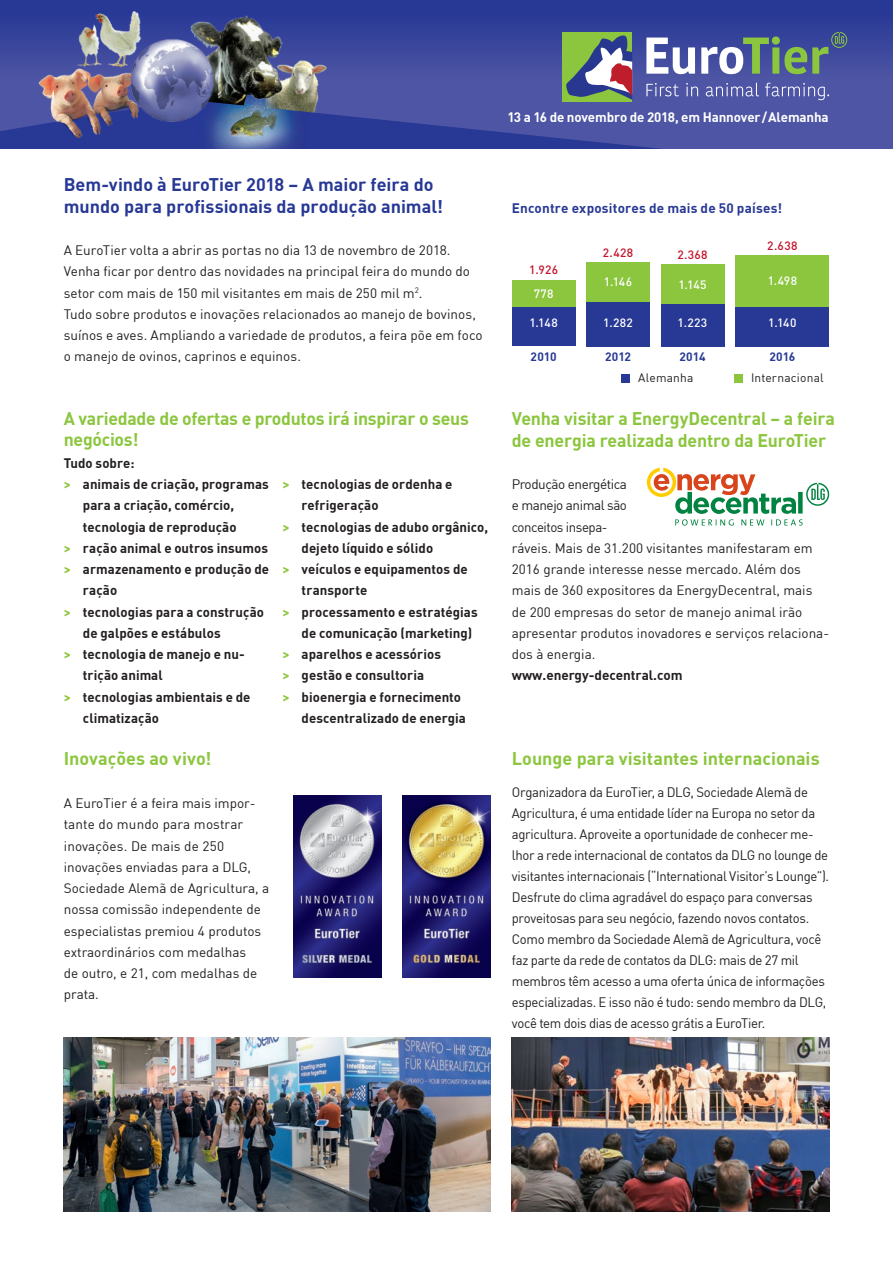
<style>
.page{position:relative;width:893px;height:1263px;background:#fff}
.page>*{position:absolute;margin:0;border:0;box-sizing:border-box;transform-origin:0 0}
.t1{font:700 18px/21.3px "DIN";letter-spacing:-.01em;color:#8bc63e}
.t2{font:700 18px/21.3px "DIN";color:#273895}
.t3{font:13.5px/21.3px "DIN";letter-spacing:-.005em;color:#231f20}
.t4{font:13.5px/21px "DIN";letter-spacing:-.025em;color:#231f20}
.t5{font:700 13.5px "DIN";letter-spacing:.005em;color:#231f20}
.t6{font:700 13.5px "DIN";letter-spacing:-.01em;color:#fff}
.t7{font:700 13.5px "DIN";letter-spacing:.015em;color:#273895}
.t8{font:500 12px "DIN";letter-spacing:.025em;color:#fff}
.t9{font:12px "DIN";letter-spacing:.015em;color:#231f20}
.t10{font:500 12px "DIN";letter-spacing:.03em;color:#c31229}
.t11{font:700 12px "DIN";color:#273895}
.s1{color:#8bc63e}
</style>
<div class="page">
<div style="left:0;top:0;width:893px;height:149px;background:#273895"></div>
<svg style="left:0;top:30px;width:893px;height:119px;fill:#4e55a4"></svg>
<img style="left:71px;top:11px;width:70px;height:56px">
<img style="left:27px;top:68px;width:114px;height:81px">
<img style="left:198px;top:114px;width:111px;height:35px">
<img style="left:197px;top:15px;width:132px;height:99px">
<img style="left:118px;top:22px;width:107px;height:114px">
<div style="left:562px;top:32px;width:70px;height:70px;background:#8bc63e"></div>
<svg style="left:566px;top:35px;width:66px;height:65px"></svg>
<svg style="left:646px;top:38px;width:49px;height:36px;background:#a4a9d1"></svg>
<svg style="left:701px;top:32px;width:146px;height:42px"></svg>
<svg style="left:646px;top:83px;width:33px;height:13px"></svg>
<svg style="left:686px;top:83px;width:12px;height:13px"></svg>
<svg style="left:706px;top:83px;width:53px;height:13px"></svg>
<svg style="left:765px;top:83px;width:64px;height:17px"></svg>
<div style="left:586px;top:302px;width:64px;height:44px;background:#273895"></div>
<div style="left:586px;top:262px;width:64px;height:40px;background:#8bc63e"></div>
<div style="left:512px;top:307px;width:64px;height:39px;background:#273895"></div>
<div style="left:512px;top:280px;width:64px;height:27px;background:#8bc63e"></div>
<div style="left:736px;top:307px;width:93px;height:39px;background:#273895"></div>
<div style="left:736px;top:255px;width:93px;height:52px;background:#8bc63e"></div>
<div style="left:661px;top:304px;width:63px;height:42px;background:#273895"></div>
<div style="left:661px;top:264px;width:63px;height:40px;background:#8bc63e"></div>
<div style="left:621px;top:374px;width:9px;height:9px;background:#273895"></div>
<div style="left:734px;top:374px;width:8px;height:9px;background:#8bc63e"></div>
<img style="left:402px;top:796px;width:88px;height:182px">
<img style="left:293px;top:796px;width:88px;height:182px">
<svg style="left:647px;top:468px;width:182px;height:58px"></svg>
<img style="left:512px;top:1037px;width:317px;height:175px">
<img style="left:64px;top:1037px;width:426px;height:175px">
<h1 class="t2" style="left:64px;top:173px;width:381px">Bem-vindo à EuroTier 2018 – A maior feira do -mundo para profissionais da produção animal!</h1>
<p class="t3" style="left:64px;top:239px;width:420px">A EuroTier volta a abrir as portas no dia 13 de novembro de 2018.<br>Venha ficar por dentro das novidades na principal feira do mundo do setor com mais de 150 mil visitantes em mais de 250 mil m<sup>2</sup>.<br>Tudo sobre produtos e inovações relacionados ao manejo de bovinos, suínos e aves. Ampliando a variedade de produtos, a feira põe em foco o manejo de ovinos, caprinos e equinos.</p>
<h1 class="t1" style="left:64px;top:407px;width:407px">A variedade de ofertas e produtos irá inspirar o seus negócios!</h1>
<p class="t5" style="left:64px;top:454px;width:72px">Tudo sobre:</p>
<p class="t5" style="left:64px;top:475px;width:207px"><span class="s1">&gt;</span> animais de criação, programas</p>
<p class="t5" style="left:83px;top:497px;width:153px">para a criação, comércio,</p>
<p class="t5" style="left:83px;top:518px;width:155px">tecnologia de reprodução</p>
<p class="t5" style="left:64px;top:539px;width:206px"><span class="s1">&gt;</span> ração animal e outros insumos</p>
<p class="t5" style="left:64px;top:560px;width:207px"><span class="s1">&gt;</span> armazenamento e produção de</p>
<p class="t5" style="left:83px;top:582px;width:36px">ração</p>
<p class="t5" style="left:64px;top:603px;width:202px"><span class="s1">&gt;</span> tecnologias para a construção</p>
<p class="t5" style="left:83px;top:624px;width:139px">de galpões e estábulos</p>
<p class="t5" style="left:64px;top:645px;width:183px"><span class="s1">&gt;</span> tecnologia de manejo e nu-</p>
<p class="t5" style="left:83px;top:667px;width:81px">trição animal</p>
<p class="t5" style="left:64px;top:688px;width:188px"><span class="s1">&gt;</span> tecnologias ambientais e de</p>
<p class="t5" style="left:83px;top:709px;width:78px">climatização</p>
<p class="t5" style="left:282px;top:475px;width:171px"><span class="s1">&gt;</span> tecnologias de ordenha e</p>
<p class="t5" style="left:302px;top:497px;width:78px">refrigeração</p>
<p class="t5" style="left:282px;top:518px;width:207px"><span class="s1">&gt;</span> tecnologias de adubo orgânico,</p>
<p class="t5" style="left:302px;top:539px;width:133px">dejeto líquido e sólido</p>
<p class="t5" style="left:282px;top:560px;width:187px"><span class="s1">&gt;</span> veículos e equipamentos de</p>
<p class="t5" style="left:302px;top:582px;width:67px">transporte</p>
<p class="t5" style="left:282px;top:603px;width:197px"><span class="s1">&gt;</span> processamento e estratégias</p>
<p class="t5" style="left:302px;top:624px;width:172px">de comunicação (marketing)</p>
<p class="t5" style="left:282px;top:645px;width:160px"><span class="s1">&gt;</span> aparelhos e acessórios</p>
<p class="t5" style="left:282px;top:667px;width:143px"><span class="s1">&gt;</span> gestão e consultoria</p>
<p class="t5" style="left:282px;top:688px;width:180px"><span class="s1">&gt;</span> bioenergia e fornecimento</p>
<p class="t5" style="left:302px;top:709px;width:166px">descentralizado de energia</p>
<p class="t6" style="left:507px;top:108px;width:323px">13 a 16 de novembro de 2018, em Hannover/Alemanha</p>
<p class="t7" style="left:512px;top:199px;width:272px">Encontre expositores de mais de 50 países!</p>
<p class="t10" style="left:529px;top:262px;width:30px">1.926</p>
<p class="t8" style="left:534px;top:286px;width:21px">778</p>
<p class="t8" style="left:529px;top:315px;width:30px">1.148</p>
<p class="t11" style="left:531px;top:349px;width:28px">2010</p>
<p class="t10" style="left:603px;top:245px;width:32px">2.428</p>
<p class="t10" style="left:677px;top:247px;width:32px">2.368</p>
<p class="t10" style="left:767px;top:238px;width:32px">2.638</p>
<p class="t8" style="left:604px;top:274px;width:30px">1.146</p>
<p class="t8" style="left:678px;top:277px;width:30px">1.145</p>
<p class="t8" style="left:768px;top:273px;width:31px">1.498</p>
<p class="t8" style="left:603px;top:315px;width:31px">1.282</p>
<p class="t8" style="left:678px;top:315px;width:31px">1.223</p>
<p class="t8" style="left:768px;top:315px;width:30px">1.140</p>
<p class="t11" style="left:605px;top:349px;width:28px">2012</p>
<p class="t11" style="left:679px;top:349px;width:28px">2014</p>
<p class="t9" style="left:638px;top:370px;width:57px">Alemanha</p>
<p class="t9" style="left:751px;top:370px;width:74px">Internacional</p>
<p class="t11" style="left:769px;top:349px;width:28px">2016</p>
<h1 class="t1" style="left:512px;top:407px;width:325px">Venha visitar a EnergyDecentral – a feira de energia realizada dentro da EuroTier</h1>
<p class="t3" style="left:512px;top:473px;width:319px">Produção energética<br>e manejo animal são<br>conceitos insepa-<br>ráveis. Mais de 31.200 visitantes manifestaram em 2016 grande interesse nesse mercado. Além dos mais de 360 expositores da EnergyDecentral, mais de 200 empresas do setor de manejo animal irão apresentar produtos inovadores e serviços relaciona&shy;dos à energia.</p>
<p class="t5" style="left:512px;top:667px;width:172px">www.energy-decentral.com</p>
<h1 class="t1" style="left:64px;top:747px;width:149px">Inovações ao vivo!</h1>
<h1 class="t1" style="left:512px;top:747px;width:309px">Lounge para visitantes internacionais</h1>
<p class="t3" style="left:64px;top:792px;width:207px">A EuroTier é a feira mais impor&shy;tante do mundo para mostrar inovações. De mais de 250 inovações enviadas para a DLG,<br>Sociedade Alemã de Agricultura, a nossa comissão independente de especialistas premiou 4 produtos extraordinários com medalhas<br>de outro, e 21, com medalhas de prata.</p>
<p class="t4" style="left:512px;top:781px;width:319px">Organizadora da EuroTier, a DLG, Sociedade Alemã de Agricultura, é uma entidade líder na Europa no setor da agricultura. Aproveite a oportunidade de conhecer me&shy;lhor a rede internacional de contatos da DLG no lounge de visitantes internacionais (“International Visitor’s Lounge”).<br>Desfrute do clima agradável do espaço para conversas proveitosas para seu negócio, fazendo novos contatos.<br>Como membro da Sociedade Alemã de Agricultura, você faz parte da rede de contatos da DLG: mais de 27 mil membros têm acesso a uma oferta única de informações especializadas. E isso não é tudo: sendo membro da DLG, você tem dois dias de acesso grátis a EuroTier.</p>
</div>
